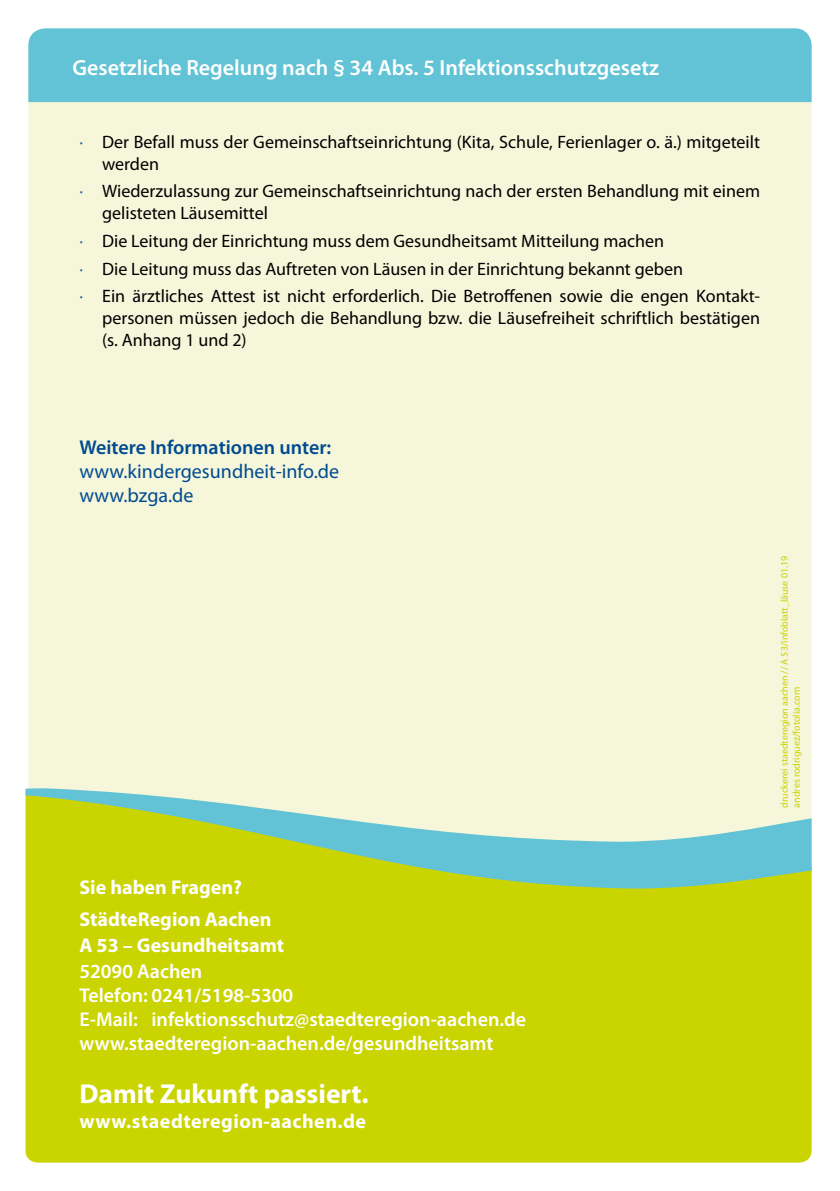
<style>
.page{position:relative;width:840px;height:1191px;background:#fff}
.page>*{position:absolute;margin:0;border:0;box-sizing:border-box;transform-origin:0 0}
.t1{font:700 27.4px "Myriad Pro";color:#fff}
.t2{font:600 22px "Myriad Pro";color:#fff}
.t3{font:600 20px/24px "Myriad Pro";color:#fff}
.t4{font:700 20px/31.6px "Myriad Pro";color:#fff}
.t5{font:20px/24px "Myriad Pro";color:#004b8f}
.t6{font:700 20px "Myriad Pro";letter-spacing:.025em;color:#fff}
.t7{font:600 20px "Myriad Pro";color:#004b8f}
.t8{font:18px/22px "Myriad Pro";color:#000}
.t9{font:10px/12px "Myriad Pro";color:#cad400}
.s1{color:#3266a4}
</style>
<div class="page">
<div style="left:28px;top:28px;width:783px;height:1134px;background:#f5f6da;border-radius:17px"></div>
<div style="left:26px;top:888px;width:785px;height:274px;background:#cad400"></div>
<svg style="left:26px;top:788px;width:785px;height:100px"></svg>
<div style="left:28px;top:28px;width:783px;height:74px;background:#61c3d5"></div>
<p class="t2" style="left:72px;top:55px;width:588px">Gesetzliche Regelung nach § 34 Abs. 5 Infektionsschutzgesetz</p>
<p class="t8" style="left:102px;top:131px;width:659px;text-indent:-23px"><span class="s1">∙</span> Der Befall muss der Gemeinschaftseinrichtung (Kita, Schule, Ferienlager o. ä.) mitgeteilt werden</p>
<p class="t8" style="left:102px;top:181px;width:659px;text-indent:-23px"><span class="s1">∙</span> Wiederzulassung zur Gemeinschaftseinrichtung nach der ersten Behandlung mit einem gelisteten Läusemittel</p>
<p class="t8" style="left:79px;top:227px;width:681px;line-height:27.6px"><span class="s1">∙</span> Die Leitung der Einrichtung muss dem Gesundheitsamt Mitteilung machen<br><span class="s1">∙</span> Die Leitung muss das Auftreten von Läusen in der Einrichtung bekannt geben<br><span class="s1">∙</span> Ein ärztliches Attest ist nicht erforderlich. Die Betroffenen sowie die engen Kontakt-</p>
<p class="t8" style="left:102px;top:308px;width:659px">personen müssen jedoch die Behandlung bzw. die Läusefreiheit schriftlich bestätigen (s. Anhang 1 und 2)</p>
<p class="t7" style="left:79px;top:436px;width:253px">Weitere Informationen unter:</p>
<p class="t5" style="left:79px;top:460px;width:261px">www.kindergesundheit-info.de www.bzga.de</p>
<p class="t4" style="left:79px;top:871px;width:193px">Sie haben Fragen?<br>StädteRegion Aachen</p>
<p class="t4" style="left:79px;top:929px;width:206px">A 53 – Gesundheitsamt</p>
<p class="t3" style="left:79px;top:959px;width:448px">52090 Aachen<br>Telefon: 0241/5198-5300<br>E-Mail: infektionsschutz@staedteregion-aachen.de www.staedteregion-aachen.de/gesundheitsamt</p>
<h1 class="t1" style="left:79px;top:1078px;width:290px">Damit Zukunft passiert.</h1>
<p class="t6" style="left:79px;top:1110px;width:288px">www.staedteregion-aachen.de</p>
<p class="t9" style="left:778px;top:807px;width:253px;rotate:-90deg">druckerei staedteregion aachen // A 53/infoblatt_läuse 01.19 andres rodriguez/fotolia.com</p>
</div>
